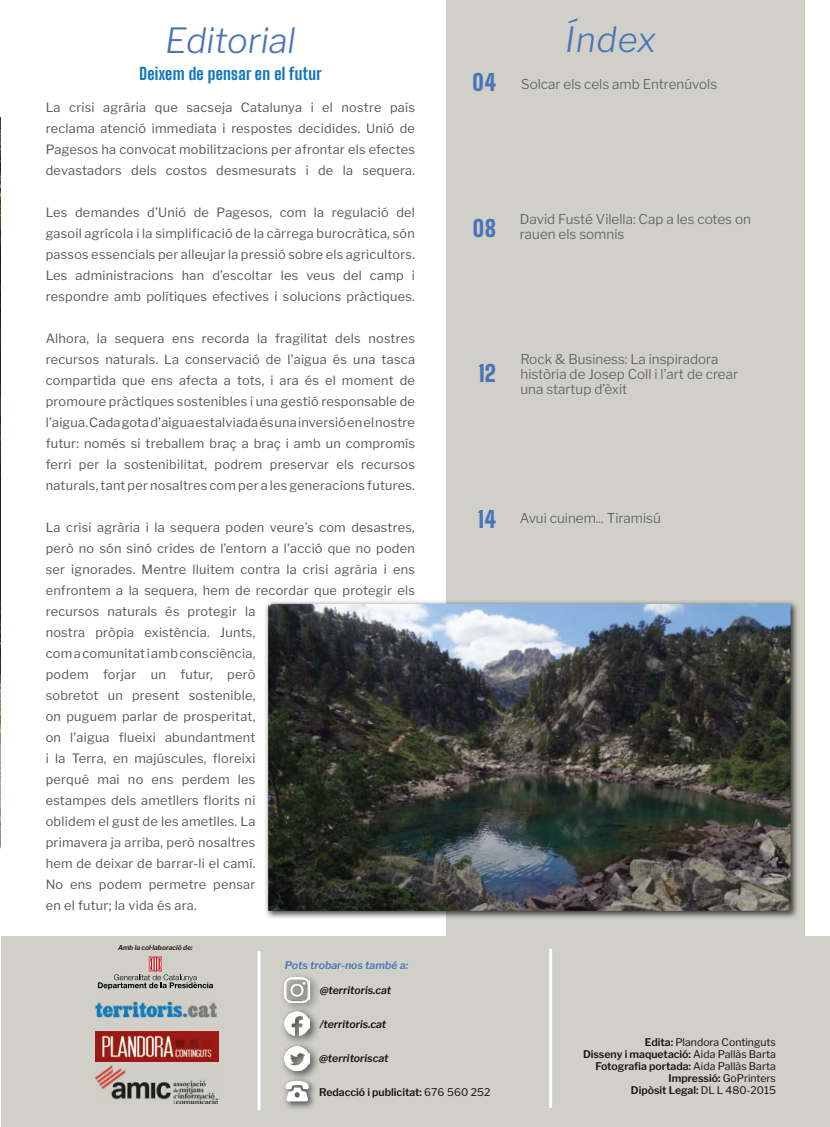
<style>
.page{position:relative;width:830px;height:1127px;background:#fff}
.page>*{position:absolute;margin:0;border:0;box-sizing:border-box;transform-origin:0 0}
.t1{font:italic 300 34.5px "Libre Franklin";color:#4974b9}
.t2{font:900 22.5px "Big Shoulders Display";letter-spacing:.02em;color:#4974b9}
.t3{font:800 16.5px "Big Shoulders Display";letter-spacing:.02em;color:#1377bc}
.t4{font:300 13.5px/15px "Libre Franklin";color:#575756}
.t5{font:12.75px/21px "Libre Franklin";letter-spacing:.02em;color:#575756;text-align:justify}
.t6{font:10.5px/12px "Libre Franklin";color:#12110c;text-align:right}
.t7{font:600 10.5px "Libre Franklin";color:#12110c}
.t8{font:italic 600 10.5px "Libre Franklin";color:#12110c}
.t9{font:italic 600 10.5px "Libre Franklin";color:#4974b9}
.t10{font:italic 600 6.75px "Libre Franklin";color:#12110c}
.s1{font-weight:600}
.s2{font-weight:400}
</style>
<div class="page">
<div style="left:2px;top:936px;width:827px;height:191px;background:#d0d0c8"></div>
<img style="left:95px;top:1031px;width:123px;height:31px">
<img style="left:95px;top:1001px;width:122px;height:16px">
<div style="left:279px;top:972px;width:41px;height:41px;background:#000;opacity:.75"></div>
<img style="left:285px;top:978px;width:24px;height:24px">
<div style="left:280px;top:1006px;width:40px;height:40px;background:#000;opacity:.75"></div>
<img style="left:285px;top:1011px;width:24px;height:24px">
<div style="left:280px;top:1041px;width:40px;height:41px;background:#000;opacity:.75"></div>
<img style="left:285px;top:1046px;width:24px;height:24px">
<hr style="left:257px;top:951px;width:3px;height:159px;background:#fff">
<img style="left:95px;top:1066px;width:122px;height:37px">
<div style="left:281px;top:1076px;width:37px;height:35px;background:#000;opacity:.75"></div>
<svg style="left:285px;top:1081px;width:23px;height:20px"></svg>
<div style="left:446px;top:0;width:358px;height:935px;background:#d0d0c8"></div>
<svg style="left:98px;top:956px;width:115px;height:33px"></svg>
<hr style="left:549px;top:949px;width:3px;height:159px;background:#fff">
<img style="left:0;top:116px;width:1px;height:733px">
<div style="left:264px;top:600px;width:535px;height:319px;background:#000;opacity:.75"></div>
<img style="left:268px;top:604px;width:522px;height:307px">
<h1 class="t1" style="left:165px;top:15px;width:132px">Editorial</h1>
<p class="t3" style="left:139px;top:62px;width:184px">Deixem de pensar en el futur</p>
<p class="t5" style="left:46px;top:95px;width:370px">La crisi agrària que sacseja Catalunya i el nostre país reclama atenció immediata i respostes decidides. Unió de Pagesos ha convocat mobilitzacions per afrontar els efectes devastadors dels costos desmesurats i de la sequera.</p>
<p class="t5" style="left:46px;top:200px;width:370px">Les demandes d’Unió de Pagesos, com la regulació del gasoil agrícola i la simplificació de la càrrega burocràtica, són passos essencials per alleujar la pressió sobre els agricultors.<br>Les administracions han d’escoltar les veus del camp i respondre amb polítiques efectives i solucions pràctiques.</p>
<p class="t5" style="left:46px;top:326px;width:370px">Alhora, la sequera ens recorda la fragilitat dels nostres recursos naturals. La conservació de l’aigua és una tasca compartida que ens afecta a tots, i ara és el moment de promoure pràctiques sostenibles i una gestió responsable de l’aigua. Cada gota d’aigua estalviada és una inversió en el nostre futur: només si treballem braç a braç i amb un compromís ferri per la sostenibilitat, podrem preservar els recursos naturals, tant per nosaltres com per a les generacions futures.</p>
<p class="t5" style="left:46px;top:515px;width:370px;text-align:left">La crisi agrària i la sequera poden veure’s com desastres, però no són sinó crides de l’entorn a l’acció que no poden ser ignorades. Mentre lluitem contra la crisi agrària i ens enfrontem a la sequera, hem de recordar que protegir els recursos naturals és protegir la<br>nostra pròpia existència. Junts,<br>com a comunitat i amb consciència,<br>podem forjar un futur, però<br>sobretot un present sostenible,<br>on puguem parlar de prosperitat,<br>on l’aigua flueixi abundantment<br>i la Terra, en majúscules, floreixi<br>perquè mai no ens perdem les<br>estampes dels ametllers florits ni<br>oblidem el gust de les ametlles. La<br>primavera ja arriba, però nosaltres<br>hem de deixar de barrar-li el camí.<br>No ens podem permetre pensar<br>en el futur; la vida és ara.</p>
<p class="t10" style="left:118px;top:943px;width:76px">Amb la col·laboració de:</p>
<p class="t9" style="left:285px;top:957px;width:125px">Pots trobar-nos també a:</p>
<p class="t8" style="left:319px;top:982px;width:73px">@territoris.cat</p>
<p class="t8" style="left:319px;top:1016px;width:68px">/territoris.cat</p>
<p class="t8" style="left:319px;top:1050px;width:71px">@territoriscat</p>
<h2 class="t2" style="left:472px;top:67px;width:25px">04</h2>
<h1 class="t1" style="left:565px;top:13px;width:92px">Índex</h1>
<p class="t4" style="left:521px;top:75px;width:197px">Solcar els cels amb Entrenúvols</p>
<h2 class="t2" style="left:472px;top:213px;width:25px">08</h2>
<p class="t4" style="left:519px;top:210px;width:232px">David Fusté Vilella: Cap a les cotes on rauen els somnis</p>
<h2 class="t2" style="left:478px;top:358px;width:19px">12</h2>
<p class="t4" style="left:520px;top:350px;width:219px">Rock &amp; Business: La inspiradora història de Josep Coll i l’art de crear una startup d’èxit</p>
<h2 class="t2" style="left:477px;top:504px;width:20px">14</h2>
<p class="t4" style="left:519px;top:509px;width:142px">Avui cuinem... Tiramisú</p>
<p class="t6" style="left:582px;top:1035px;width:194px"><span class="s1">Edita:</span> Plandora Continguts<br><span class="s1">Disseny i maquetació:</span> Aida Pallàs Barta<br><span class="s1">Fotografia portada:</span> Aida Pallàs Barta<br><span class="s1">Impressió:</span> GoPrinters</p>
<p class="t7" style="left:319px;top:1084px;width:173px">Redacció i publicitat: <span class="s2">676 560 252</span></p>
<p class="t7" style="left:630px;top:1081px;width:146px">Dipòsit Legal: <span class="s2">DL L 480-2015</span></p>
</div>
